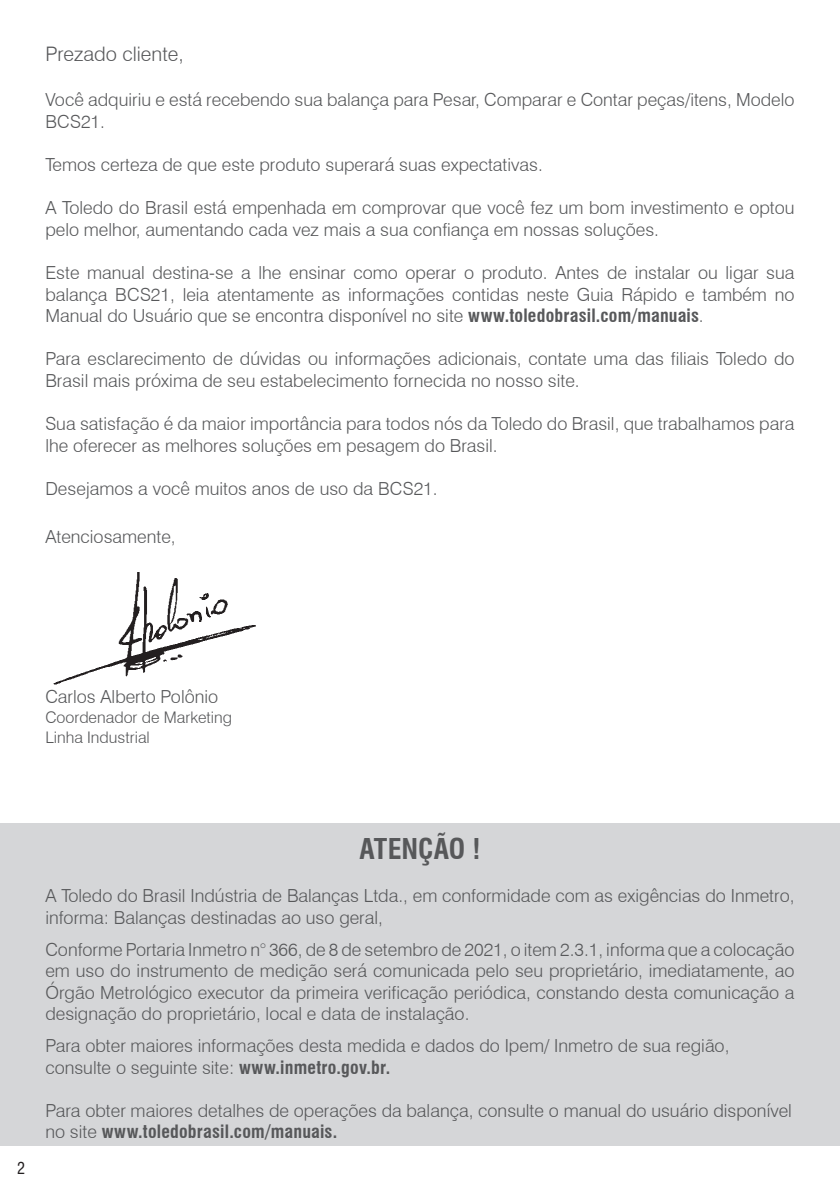
<style>
.page{position:relative;width:840px;height:1191px;background:#fff}
.page>*{position:absolute;margin:0;border:0;box-sizing:border-box;transform-origin:0 0}
.Título{font:700 condensed 28px "Swiss 721 BT";color:#57585a}
.Título-2{font:300 20px "Swiss 721 BT";color:#57585a}
.Título-3{font:300 18px/21.6px "Swiss 721 BT";color:#57585a}
.Título-4{font:300 16px "Swiss 721 BT";color:#57585a}
.t1{font:condensed 16px "Swiss 721 BT";color:#231f20}
.s1{font-weight:700;font-stretch:condensed}
</style>
<div class="page">
<div style="left:0;top:823px;width:839px;height:322px;background:#d5d6d8"></div>
<img style="left:53px;top:573px;width:203px;height:112px">
<p class="Título-2" style="left:45px;top:41px;width:140px">Prezado cliente,</p>
<p class="Título-3" style="left:45px;top:89px;width:750px">Você adquiriu e está recebendo sua balança para Pesar, Comparar e Contar peças/itens, Modelo<br>BCS21.</p>
<p class="Título-3" style="left:45px;top:154px;width:498px">Temos certeza de que este produto superará suas expectativas.</p>
<p class="Título-3" style="left:45px;top:197px;width:750px">A Toledo do Brasil está empenhada em comprovar que você fez um bom investimento e optou pelo melhor, aumentando cada vez mais a sua confiança em nossas soluções.</p>
<p class="Título-3" style="left:45px;top:262px;width:750px;text-align:justify">Este manual destina-se a lhe ensinar como operar o produto. Antes de instalar ou ligar sua balança BCS21, leia atentamente as informações contidas neste Guia Rápido e também no Manual do Usuário que se encontra disponível no site <span class="s1">www.toledobrasil.com/manuais</span>.</p>
<p class="Título-3" style="left:45px;top:348px;width:750px">Para esclarecimento de dúvidas ou informações adicionais, contate uma das filiais Toledo do<br>Brasil mais próxima de seu estabelecimento fornecida no nosso site.</p>
<p class="Título-3" style="left:45px;top:413px;width:750px">Sua satisfação é da maior importância para todos nós da Toledo do Brasil, que trabalhamos para lhe oferecer as melhores soluções em pesagem do Brasil.</p>
<p class="Título-3" style="left:45px;top:478px;width:393px">Desejamos a você muitos anos de uso da BCS21.</p>
<p class="Título-3" style="left:45px;top:526px;width:132px">Atenciosamente,</p>
<p class="Título-3" style="left:45px;top:686px;width:174px">Carlos Alberto Polônio</p>
<p class="Título-4" style="left:45px;top:708px;width:188px">Coordenador de Marketing</p>
<p class="Título-4" style="left:45px;top:728px;width:106px">Linha Industrial</p>
<p class="t1" style="left:17px;top:1159px;width:9px">2</p>
<p class="Título" style="left:359px;top:832px;width:122px">ATENÇÃO !</p>
<p class="Título-3" style="left:45px;top:885px;width:750px">A Toledo do Brasil Indústria de Balanças Ltda., em conformidade com as exigências do Inmetro, informa: Balanças destinadas ao uso geral,</p>
<p class="Título-3" style="left:45px;top:938px;width:750px;text-align:justify">Conforme Portaria Inmetro n° 366, de 8 de setembro de 2021, o item 2.3.1, informa que a colocação em uso do instrumento de medição será comunicada pelo seu proprietário, imediatamente, ao Órgão Metrológico executor da primeira verificação periódica, constando desta comunicação a designação do proprietário, local e data de instalação.</p>
<p class="Título-3" style="left:45px;top:1034px;width:685px">Para obter maiores informações desta medida e dados do Ipem/ Inmetro de sua região, consulte o seguinte site: <span class="s1">www.inmetro.gov.br.</span></p>
<p class="Título-3" style="left:45px;top:1099px;width:747px">Para obter maiores detalhes de operações da balança, consulte o manual do usuário disponível no site <span class="s1">www.toledobrasil.com/manuais.</span></p>
</div>
